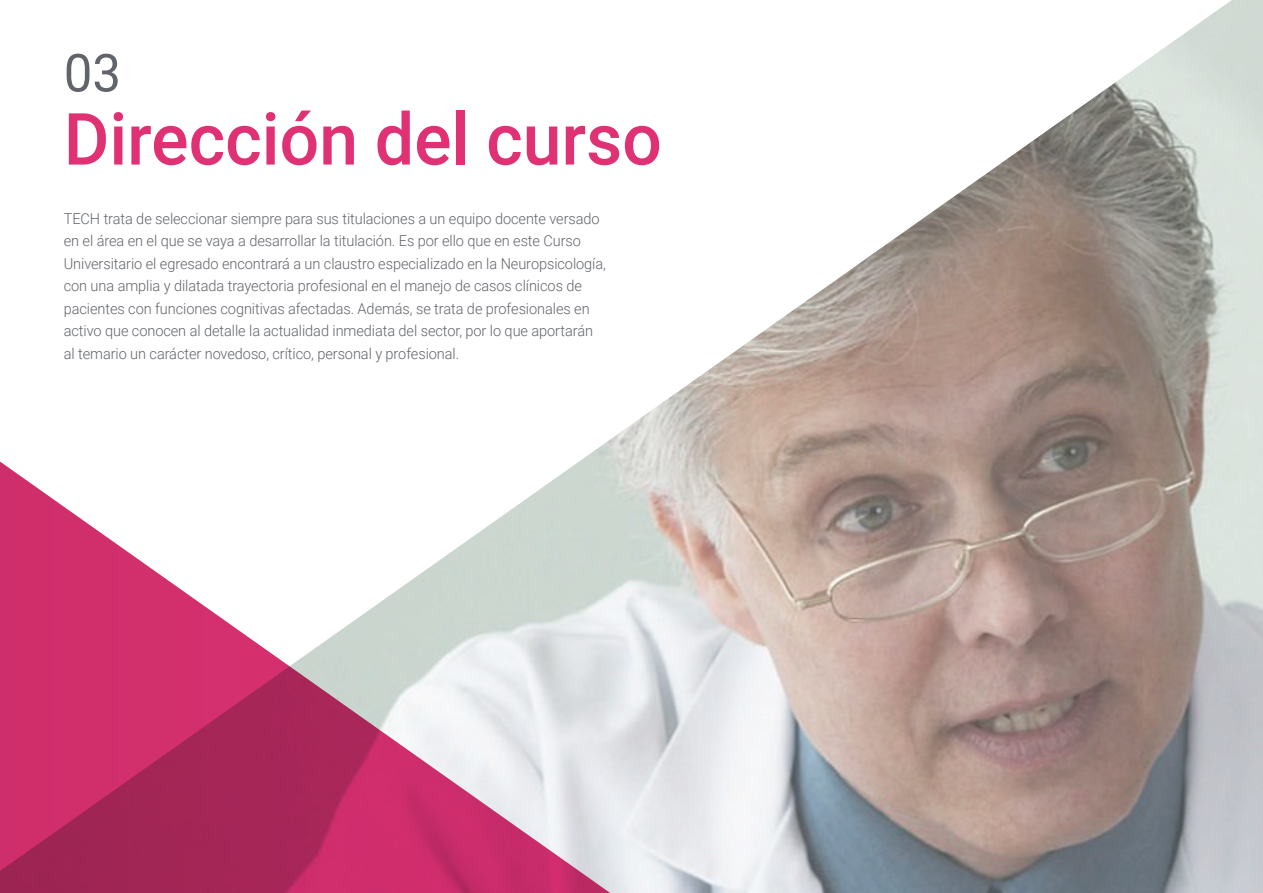
<style>
.page{position:relative;width:1263px;height:893px;background:#fff}
.page>*{position:absolute;margin:0;border:0;box-sizing:border-box;transform-origin:0 0}
.t1{font:500 72px "Roboto";color:#df3174}
.t2{font:52.5px "Roboto";color:#61646a}
.t3{font:300 15px/22.5px "Roboto";letter-spacing:-.005em;color:#61646a}
</style>
<div class="page">
<img style="left:601px;top:0;width:662px;height:893px">
<svg style="left:0;top:446px;width:640px;height:447px"></svg>
<h2 class="t2" style="left:64px;top:36px;width:59px">03</h2>
<h1 class="t1" style="left:64px;top:89px;width:600px">Dirección del curso</h1>
<p class="t3" style="left:64px;top:207px;width:544px">TECH trata de seleccionar siempre para sus titulaciones a un equipo docente versado en el área en el que se vaya a desarrollar la titulación. Es por ello que en este Curso Universitario el egresado encontrará a un claustro especializado en la Neuropsicología, con una amplia y dilatada trayectoria profesional en el manejo de casos clínicos de pacientes con funciones cognitivas afectadas. Además, se trata de profesionales en activo que conocen al detalle la actualidad inmediata del sector, por lo que aportarán al temario un carácter novedoso, crítico, personal y profesional.</p>
</div>
